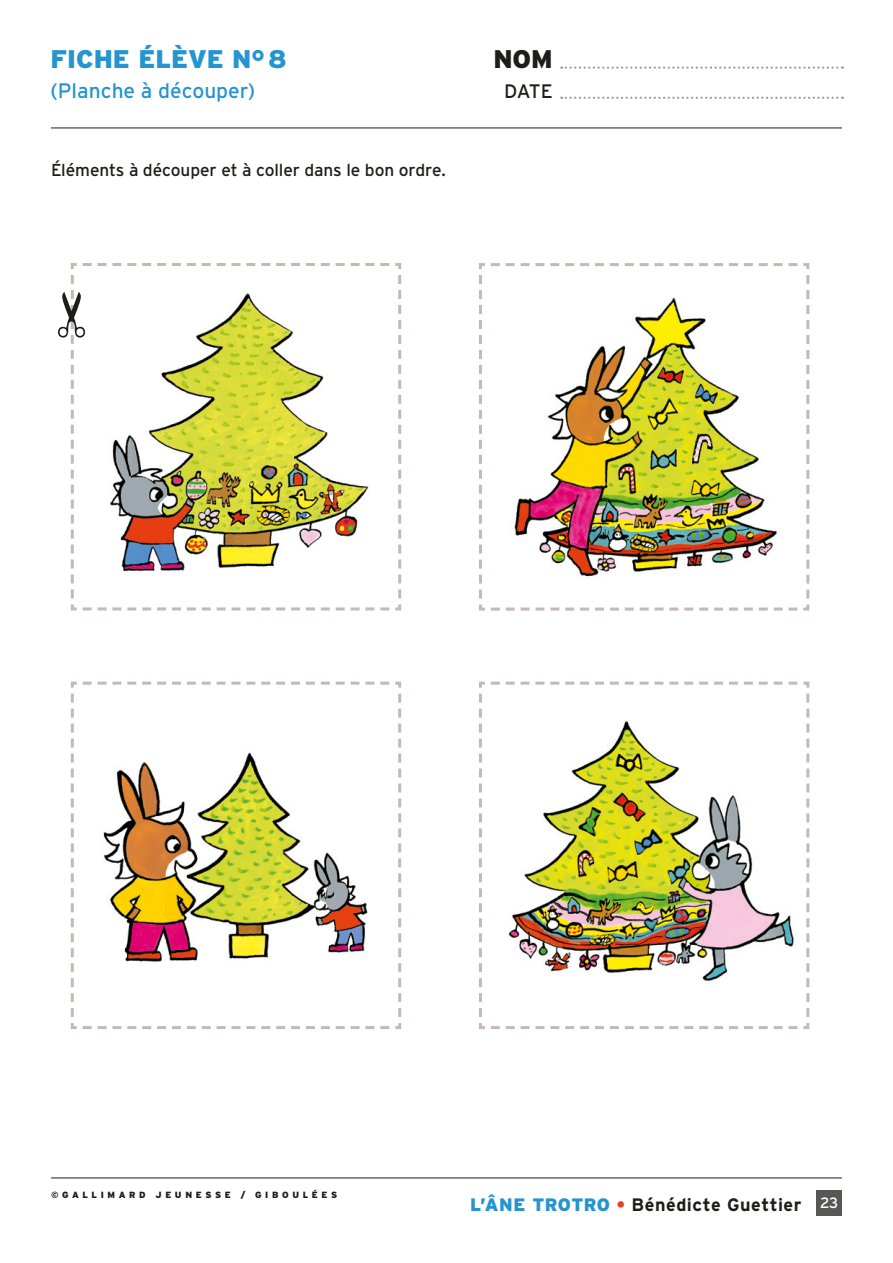
<style>
.page{position:relative;width:893px;height:1263px;background:#fff}
.page>*{position:absolute;margin:0;border:0;box-sizing:border-box;transform-origin:0 0}
.t1{font:900 25.5px "Interstate";color:#2594cf}
.t2{font:900 25.5px "Interstate";color:#1d1d1b}
.t3{font:21px "Interstate";color:#2594cf}
.t4{font:19.5px "Interstate";color:#1d1d1b}
.t5{font:700 18px "Interstate";letter-spacing:.03em;color:#1d1d1b}
.t6{font:17.25px "Interstate";letter-spacing:-.005em;color:#1d1d1b}
.t7{font:900 9px "Interstate";letter-spacing:.4em;color:#1d1d1b}
.s1{font-weight:900;color:#2594cf}
.s2{color:#e84224}
.s3{font-weight:400;font-size:15px;color:#fff}
</style>
<div class="page">
<svg style="left:561px;top:66px;width:282px;height:3px"></svg>
<svg style="left:561px;top:97px;width:282px;height:2px"></svg>
<hr style="left:51px;top:128px;width:791px;height:1px;background:#1d1d1b">
<hr style="left:51px;top:1177px;width:791px;height:1px;background:#1d1d1b">
<div style="left:816px;top:1191px;width:26px;height:25px;background:#575756"></div>
<svg style="left:70px;top:681px;width:332px;height:348px"></svg>
<svg style="left:70px;top:263px;width:332px;height:348px"></svg>
<svg style="left:479px;top:263px;width:331px;height:348px"></svg>
<svg style="left:479px;top:681px;width:331px;height:348px"></svg>
<img style="left:98px;top:710px;width:278px;height:269px">
<img style="left:94px;top:277px;width:283px;height:305px">
<img style="left:491px;top:717px;width:306px;height:270px">
<img style="left:506px;top:287px;width:277px;height:300px">
<svg style="left:70px;top:275px;width:15px;height:326px"></svg>
<h1 class="t1" style="left:50px;top:43px;width:238px">FICHE ÉLÈVE N° 8</h1>
<p class="t3" style="left:50px;top:78px;width:206px">(Planche à découper)</p>
<p class="t6" style="left:51px;top:159px;width:396px">Éléments à découper et à coller dans le bon ordre.</p>
<h1 class="t2" style="left:493px;top:43px;width:61px">NOM</h1>
<p class="t4" style="left:504px;top:79px;width:50px">DATE</p>
<p class="t7" style="left:51px;top:1189px;width:288px">©GALLIMARD JEUNESSE / GIBOULÉES</p>
<p class="t5" style="left:470px;top:1193px;width:370px"><span class="s1">L’ÂNE TROTRO</span> <span class="s2">•</span> Bénédicte Guettier <span class="s3">23</span></p>
</div>
